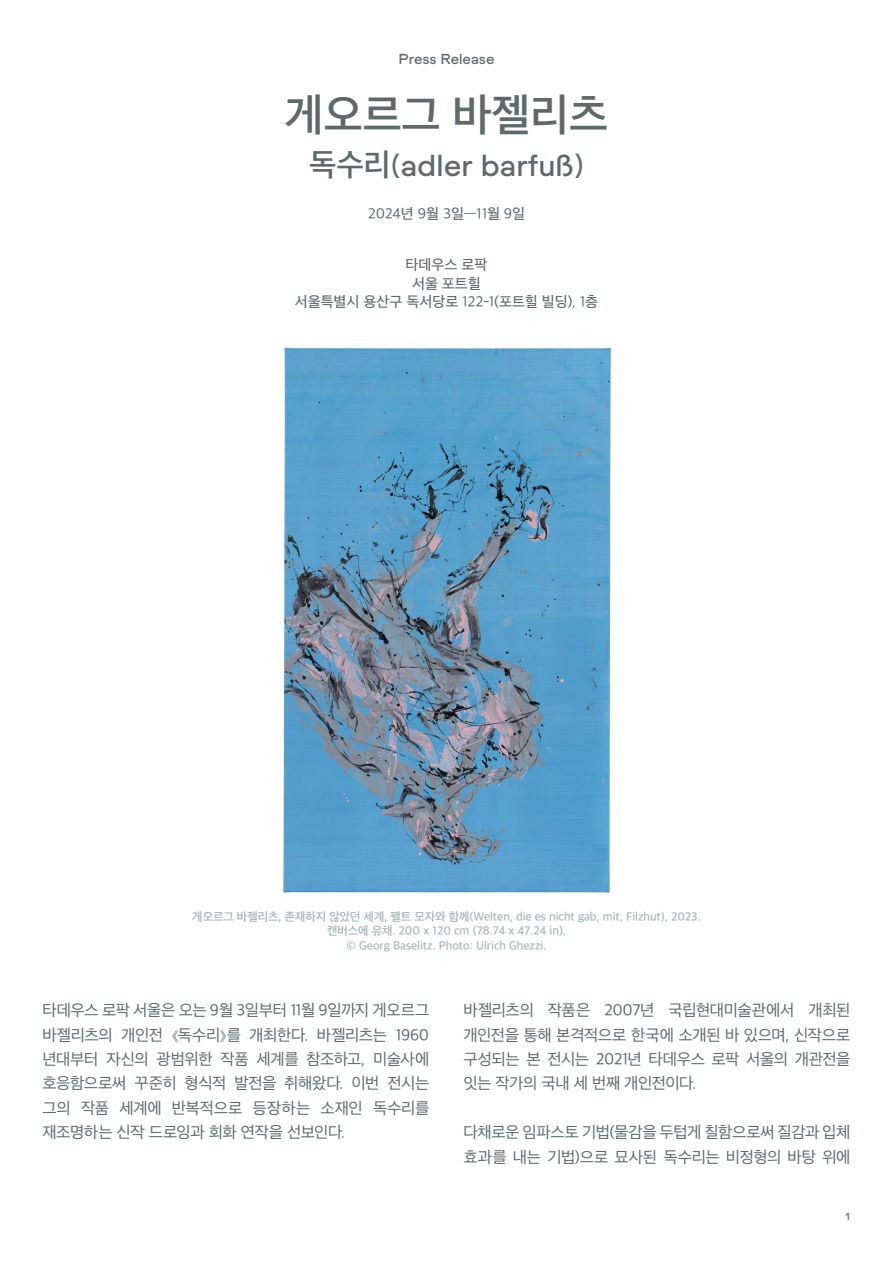
<style>
.page{position:relative;width:893px;height:1263px;background:#fff}
.page>*{position:absolute;margin:0;border:0;box-sizing:border-box;transform-origin:0 0}
.t1{font:600 45px "Apple SD Gothic Neo";color:#606969}
.t2{font:31.5px "Formale Grotesque N3";color:#606969}
.t3{font:16.5px/24.5px "Apple SD Gothic Neo";letter-spacing:-.025em;color:#606969;text-align:justify}
.t4{font:500 15px/18.5px "Apple SD Gothic Neo";color:#606969;text-align:center}
.t5{font:15px "Apple SD Gothic Neo";letter-spacing:-.01em;color:#606969}
.t6{font:15px "Formale Grotesque N3";color:#606969}
.t7{font:600 12px/14.4px "Apple SD Gothic Neo";color:#a9b5b5;text-align:center}
.t8{font:10.5px "Formale Grotesque N3";color:#606969}
.s1{font-family:"Apple SD Gothic Neo";font-weight:600}
.s2{font-weight:500}
.s3{font-weight:400}
</style>
<div class="page">
<img style="left:283px;top:347px;width:329px;height:546px">
<p class="t6" style="left:398px;top:50px;width:97px">Press Release</p>
<h1 class="t1" style="left:285px;top:83px;width:325px">게오르그 바젤리츠</h1>
<h2 class="t2" style="left:309px;top:148px;width:276px"><span class="s1">독수리</span>(adler barfuß)</h2>
<p class="t5" style="left:368px;top:203px;width:159px">2024<span class="s2">년</span> 9<span class="s2">월</span> 3<span class="s2">일—</span>11<span class="s2">월</span> 9<span class="s2">일</span></p>
<p class="t4" style="left:295px;top:254px;width:305px">타데우스 로팍<br>서울 포트힐<br>서울특별시 용산구 독서당로 <span class="s3">122-1</span>(포트힐 빌딩)<span class="s3">, 1</span>층</p>
<p class="t7" style="left:192px;top:909px;width:510px">게오르그 바젤리츠, 존재하지 않았던 세계, 펠트 모자와 함께(Welten, die es nicht gab, mit, Filzhut), 2023. 캔버스에 유채. 200 x 120 cm (78.74 x 47.24 in).<br>© Georg Baselitz. Photo: Ulrich Ghezzi.</p>
<p class="t3" style="left:42px;top:997px;width:388px">타데우스 로팍 서울은 오는 9월 3일부터 11월 9일까지 게오르그 바젤리츠의 개인전 ⟪독수리⟫를 개최한다. 바젤리츠는 1960 년대부터 자신의 광범위한 작품 세계를 참조하고, 미술사에 호응함으로써 꾸준히 형식적 발전을 취해왔다. 이번 전시는 그의 작품 세계에 반복적으로 등장하는 소재인 독수리를 재조명하는 신작 드로잉과 회화 연작을 선보인다.</p>
<p class="t3" style="left:463px;top:997px;width:388px">바젤리츠의 작품은 2007년 국립현대미술관에서 개최된 개인전을 통해 본격적으로 한국에 소개된 바 있으며, 신작으로 구성되는 본 전시는 2021년 타데우스 로팍 서울의 개관전을 잇는 작가의 국내 세 번째 개인전이다.</p>
<p class="t3" style="left:463px;top:1119px;width:388px">다채로운 임파스토 기법(물감을 두텁게 칠함으로써 질감과 입체 효과를 내는 기법)으로 묘사된 독수리는 비정형의 바탕 위에</p>
<p class="t8" style="left:845px;top:1211px;width:7px">1</p>
</div>
